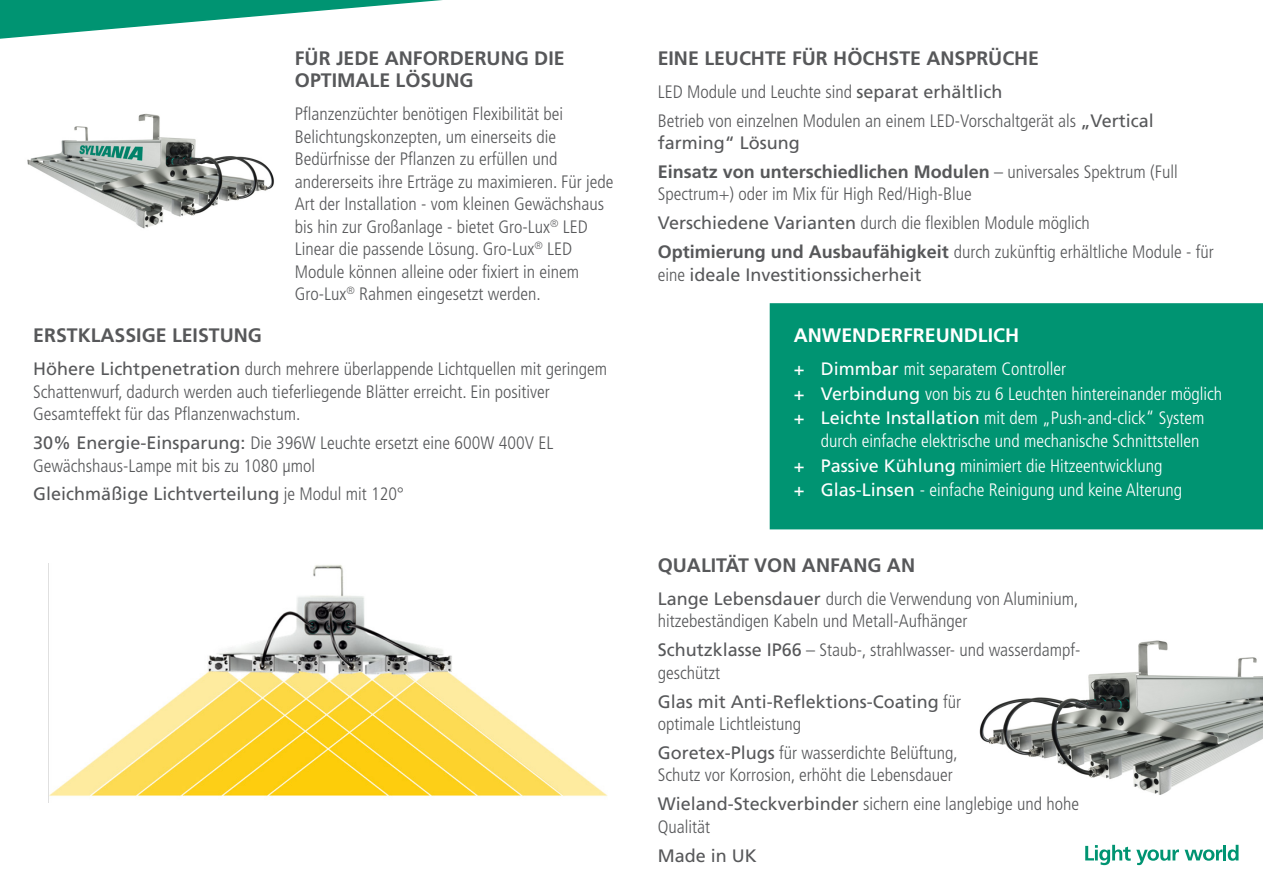
<style>
.page{position:relative;width:1263px;height:893px;background:#fff}
.page>*{position:absolute;margin:0;border:0;box-sizing:border-box;transform-origin:0 0}
.Absatzformat_2{font:700 19.5px/22.5px "Frutiger LT Std";color:#57585a}
.Absatzformat_2-2{font:700 19.5px "Frutiger LT Std";color:#fff}
.Absatzformat_4{font:300 condensed 18px/22.5px "Frutiger LT Std";color:#57585a}
.t1{font:300 condensed 18px/22.5px "Frutiger LT Std";color:#fff;text-align:right}
.Absatzformat_4-2{font:18px/22.5px "Frutiger LT Std";color:#57585a}
.s1{font-weight:400;font-stretch:normal}
.s2{font-weight:300;font-stretch:condensed}
.s3{font-weight:700;font-stretch:normal}
</style>
<div class="page">
<img style="left:979px;top:640px;width:284px;height:155px">
<img style="left:27px;top:113px;width:247px;height:116px">
<svg style="left:1085px;top:845px;width:137px;height:20px"></svg>
<hr style="left:1223px;top:845px;width:3px;height:15px;background:#009472">
<svg style="left:1228px;top:845px;width:10px;height:16px"></svg>
<svg style="left:0;top:0;width:442px;height:39px"></svg>
<img style="left:48px;top:563px;width:560px;height:240px">
<div style="left:770px;top:303px;width:493px;height:226px;background:#009472"></div>
<p class="Absatzformat_2" style="left:295px;top:47px;width:271px">FÜR JEDE ANFORDERUNG DIE<br>OPTIMALE LÖSUNG</p>
<p class="Absatzformat_4" style="left:295px;top:103px;width:320px">Pflanzenzüchter benötigen Flexibilität bei Belichtungskonzepten, um einerseits die Bedürfnisse der Pflanzen zu erfüllen und andererseits ihre Erträge zu maximieren. Für jede Art der Installation - vom kleinen Gewächshaus bis hin zur Großanlage - bietet Gro-Lux<sup>®</sup> LED Linear die passende Lösung. Gro-Lux<sup>®</sup> LED Module können alleine oder fixiert in einem Gro-Lux<sup>®</sup> Rahmen eingesetzt werden.</p>
<p class="Absatzformat_2" style="left:33px;top:324px;width:230px">ERSTKLASSIGE LEISTUNG</p>
<p class="Absatzformat_4" style="left:33px;top:358px;width:575px"><span class="s1">Höhere Lichtpenetration</span> durch mehrere überlappende Lichtquellen mit geringem<br>Schattenwurf, dadurch werden auch tieferliegende Blätter erreicht. Ein positiver<br>Gesamteffekt für das Pflanzenwachstum.</p>
<p class="Absatzformat_4" style="left:33px;top:432px;width:522px"><span class="s1">30% Energie-Einsparung:</span> Die 396W Leuchte ersetzt eine 600W 400V EL<br>Gewächshaus-Lampe mit bis zu 1080 µmol</p>
<p class="Absatzformat_4-2" style="left:33px;top:483px;width:372px">Gleichmäßige Lichtverteilung <span class="s2">je Modul mit 120°</span></p>
<p class="Absatzformat_2" style="left:658px;top:47px;width:383px">EINE LEUCHTE FÜR HÖCHSTE ANSPRÜCHE</p>
<p class="Absatzformat_4" style="left:658px;top:80px;width:346px">LED Module und Leuchte sind <span class="s1">separat erhältlich</span></p>
<p class="Absatzformat_4" style="left:658px;top:109px;width:498px">Betrieb von einzelnen Modulen an einem LED-Vorschaltgerät als <span class="s1">„Vertical farming“ Lösung</span></p>
<p class="Absatzformat_4" style="left:658px;top:161px;width:522px"><span class="s3">Einsatz von unterschiedlichen Modulen</span> – universales Spektrum (Full<br>Spectrum+) oder im Mix für High Red/High-Blue</p>
<p class="Absatzformat_4" style="left:658px;top:212px;width:434px"><span class="s1">Verschiedene Varianten</span> durch die flexiblen Module möglich</p>
<p class="Absatzformat_4" style="left:658px;top:241px;width:557px"><span class="s3">Optimierung und Ausbaufähigkeit</span> durch zukünftig erhältliche Module - für eine <span class="s1">ideale Investitionssicherheit</span></p>
<p class="Absatzformat_2-2" style="left:794px;top:324px;width:227px">ANWENDERFREUNDLICH</p>
<p class="t1" style="left:794px;top:358px;width:274px"><span class="s1">+ Dimmbar</span> mit separatem Controller</p>
<p class="t1" style="left:794px;top:383px;width:430px"><span class="s1">+ Verbindung</span> von bis zu 6 Leuchten hintereinander möglich</p>
<p class="t1" style="left:794px;top:407px;width:412px"><span class="s1">+ Leichte Installation</span> mit dem „Push-and-click“ System durch einfache elektrische und mechanische Schnittstellen</p>
<p class="t1" style="left:794px;top:454px;width:370px"><span class="s1">+ Passive Kühlung</span> minimiert die Hitzeentwicklung</p>
<p class="t1" style="left:794px;top:479px;width:390px"><span class="s1">+ Glas-Linsen</span> - einfache Reinigung und keine Alterung</p>
<p class="Absatzformat_2" style="left:658px;top:554px;width:259px">QUALITÄT VON ANFANG AN</p>
<p class="Absatzformat_4" style="left:658px;top:588px;width:422px"><span class="s1">Lange Lebensdauer</span> durch die Verwendung von Aluminium, hitzebeständigen Kabeln und Metall-Aufhänger</p>
<p class="Absatzformat_4" style="left:658px;top:639px;width:424px"><span class="s1">Schutzklasse IP66</span> – Staub-, strahlwasser- und wasserdampf&shy;geschützt</p>
<p class="Absatzformat_4-2" style="left:658px;top:690px;width:305px">Glas mit Anti-Reflektions-Coating <span class="s2">für optimale Lichtleistung</span></p>
<p class="Absatzformat_4" style="left:658px;top:742px;width:301px"><span class="s1">Goretex-Plugs</span> für wasserdichte Belüftung,<br>Schutz vor Korrosion, erhöht die Lebensdauer</p>
<p class="Absatzformat_4" style="left:658px;top:793px;width:423px"><span class="s1">Wieland-Steckverbinder</span> sichern eine langlebige und hohe<br>Qualität</p>
<p class="Absatzformat_4-2" style="left:658px;top:844px;width:101px">Made in UK</p>
</div>
